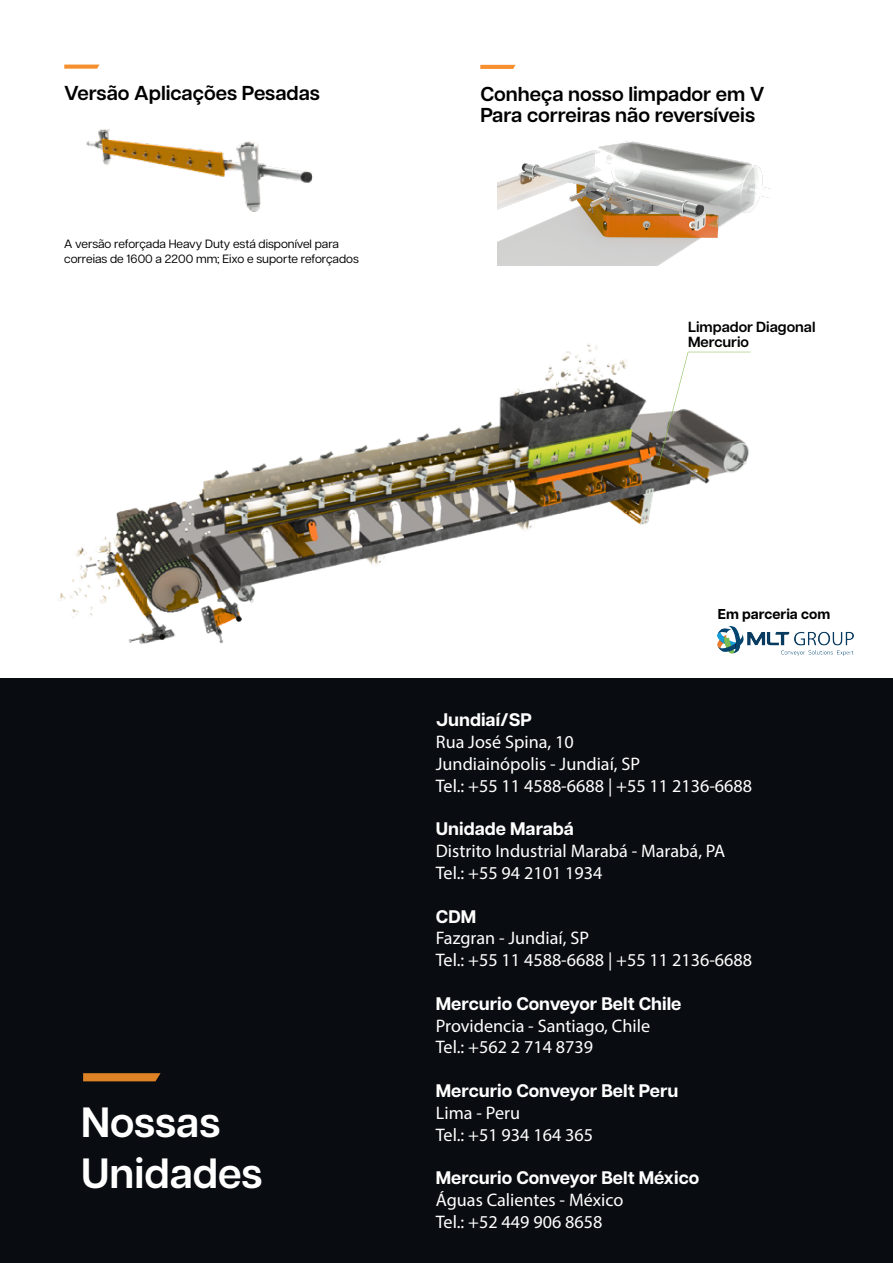
<style>
.page{position:relative;width:893px;height:1263px;background:#fff}
.page>*{position:absolute;margin:0;border:0;box-sizing:border-box;transform-origin:0 0}
.t1{font:600 42.15px/50.7px "Articulat CF";color:#fff}
.t2{font:600 21px "Articulat CF";color:#000001}
.t3{font:600 20.1px/21px "Articulat CF";color:#000002}
.t4{font:500 18.15px/21.8px "Articulat CF";color:#fff}
.t5{font:700 18.15px "Articulat CF";color:#fff}
.t6{font:600 14.7px/15.3px "Articulat CF";color:#000002}
.t7{font:700 14.25px "Articulat CF";color:#000001}
.t8{font:12px/14.4px "Articulat CF";color:#000002}
</style>
<div class="page">
<img style="left:58px;top:343px;width:693px;height:304px">
<img style="left:718px;top:626px;width:136px;height:30px">
<img style="left:71px;top:64px;width:242px;height:148px">
<img style="left:498px;top:141px;width:272px;height:125px">
<div style="left:681px;top:328px;width:73px;height:22px;background:#fff"></div>
<div style="left:0;top:678px;width:893px;height:585px;background:#090c10"></div>
<svg style="left:83px;top:1073px;width:78px;height:8px"></svg>
<svg style="left:64px;top:65px;width:35px;height:4px"></svg>
<svg style="left:480px;top:65px;width:36px;height:4px"></svg>
<p class="t3" style="left:64px;top:82px;width:257px">Versão Aplicações Pesadas</p>
<p class="t2" style="left:64px;top:89px;width:190px">Aplicação típica em</p>
<p class="t8" style="left:64px;top:236px;width:296px">A versão reforçada Heavy Duty está disponível para correias de 1600 a 2200 mm; Eixo e suporte reforçados</p>
<p class="t3" style="left:480px;top:82px;width:286px">Conheça nosso limpador em V<br>Para correiras não reversíveis</p>
<p class="t6" style="left:688px;top:319px;width:129px">Limpador Diagonal<br>Mercurio</p>
<h1 class="t1" style="left:81px;top:1099px;width:183px">Nossas<br>Unidades</h1>
<p class="t7" style="left:718px;top:604px;width:114px">Em parceria com</p>
<p class="t5" style="left:436px;top:709px;width:98px">Jundiaí/SP</p>
<p class="t4" style="left:436px;top:731px;width:318px">Rua José Spina, 10<br>Jundiainópolis - Jundiaí, SP<br>Tel.: +55 11 4588-6688 | +55 11 2136-6688</p>
<p class="t5" style="left:436px;top:818px;width:140px">Unidade Marabá</p>
<p class="t4" style="left:436px;top:840px;width:291px">Distrito Industrial Marabá - Marabá, PA<br>Tel.: +55 94 2101 1934</p>
<p class="t5" style="left:436px;top:906px;width:42px">CDM</p>
<p class="t4" style="left:436px;top:927px;width:318px">Fazgran - Jundiaí, SP<br>Tel.: +55 11 4588-6688 | +55 11 2136-6688</p>
<p class="t5" style="left:436px;top:993px;width:247px">Mercurio Conveyor Belt Chile</p>
<p class="t4" style="left:436px;top:1014px;width:216px">Providencia - Santiago, Chile<br>Tel.: +562 2 714 8739</p>
<p class="t5" style="left:436px;top:1080px;width:244px">Mercurio Conveyor Belt Peru</p>
<p class="t4" style="left:436px;top:1102px;width:159px">Lima - Peru<br>Tel.: +51 934 164 365</p>
<p class="t5" style="left:436px;top:1167px;width:265px">Mercurio Conveyor Belt México</p>
<p class="t4" style="left:436px;top:1189px;width:189px">Águas Calientes - México<br>Tel.: +52 449 906 8658</p>
</div>
